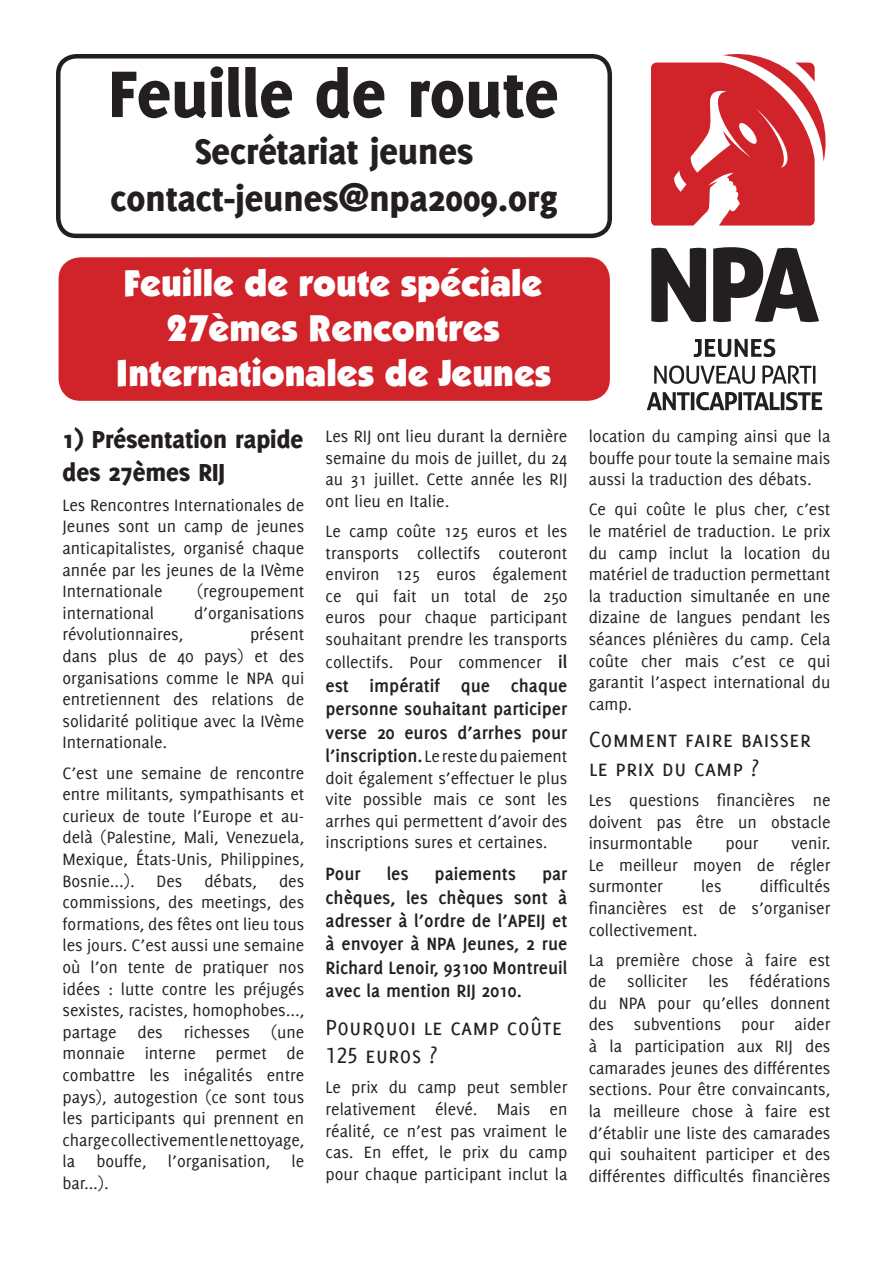
<style>
.page{position:relative;width:893px;height:1263px;background:#fff}
.page>*{position:absolute;margin:0;border:0;box-sizing:border-box;transform-origin:0 0}
.t1{font:800 72px "Delicious";color:#231f20}
.t2{font:800 39px "Delicious";color:#231f20}
.t3{font:900 37.5px/45px "Itc Kabel";color:#fff;text-align:center}
.t4{font:800 27px/32.4px "Delicious";color:#231f20}
.t5{font:24px/28.8px "Delicious Small Caps";color:#231f20}
.t6{font:700 19.5px/23.4px "Delicious";color:#231f20;text-align:justify}
.t7{font:18px/21.6px "Delicious";color:#231f20;text-align:justify}
.s1{font-weight:700;font-size:19.5px}
</style>
<div class="page">
<div style="left:59px;top:258px;width:550px;height:142px;background:#d1232a;border-radius:21px"></div>
<div style="left:59px;top:257px;width:551px;height:144px;border:2px solid #d1232a;border-radius:21px"></div>
<div style="left:56px;top:54px;width:556px;height:184px;border:4px solid #231f20;border-radius:18px"></div>
<svg style="left:651px;top:54px;width:175px;height:172px"></svg>
<svg style="left:651px;top:248px;width:55px;height:74px"></svg>
<svg style="left:713px;top:247px;width:106px;height:75px"></svg>
<svg style="left:694px;top:339px;width:81px;height:18px"></svg>
<svg style="left:654px;top:365px;width:101px;height:19px"></svg>
<svg style="left:762px;top:365px;width:53px;height:19px"></svg>
<svg style="left:647px;top:392px;width:175px;height:18px"></svg>
<p class="t1" style="left:108px;top:52px;width:451px">Feuille de route</p>
<p class="t2" style="left:195px;top:129px;width:280px">Secrétariat jeunes</p>
<p class="t2" style="left:110px;top:175px;width:448px">contact-jeunes@npa2009.org</p>
<p class="t3" style="left:124px;top:260px;width:420px">Feuille de route spéciale</p>
<p class="t3" style="left:116px;top:305px;width:437px">27èmes Rencontres<br>Internationales de Jeunes</p>
<p class="t4" style="left:63px;top:423px;width:242px">1) Présentation rapide des 27èmes RIJ</p>
<p class="t7" style="left:63px;top:494px;width:243px">Les Rencontres Internationales de Jeunes sont un camp de jeunes anticapitalistes, organisé chaque année par les jeunes de la IVème Internationale</p>
<p class="t7" style="left:197px;top:580px;width:109px">(regroupement</p>
<p class="t7" style="left:63px;top:602px;width:93px">international</p>
<p class="t7" style="left:194px;top:602px;width:112px">d’organisations</p>
<p class="t7" style="left:63px;top:623px;width:122px">révolutionnaires,</p>
<p class="t7" style="left:63px;top:623px;width:243px;text-indent:187px">présent dans plus de 40 pays) et des organisations comme le NPA qui entretiennent des relations de solidarité politique avec la IVème Internationale.</p>
<p class="t7" style="left:63px;top:762px;width:243px">C’est une semaine de rencontre entre militants, sympathisants et curieux de toute l’Europe et au&shy;delà (Palestine, Mali, Venezuela, Mexique, États-Unis, Philippines, Bosnie...). Des débats, des commissions, des meetings, des formations, des fêtes ont lieu tous les jours. C’est aussi une semaine où l’on tente de pratiquer nos idées : lutte contre les préjugés sexistes, racistes, homophobes..., partage des richesses (une monnaie interne permet de combattre les inégalités entre pays), autogestion (ce sont tous les participants qui prennent en charge collectivement le nettoyage, la bouffe, l’organisation, le bar...).</p>
<p class="t7" style="left:326px;top:425px;width:243px">Les RIJ ont lieu durant la dernière semaine du mois de juillet, du 24 au 31 juillet. Cette année les RIJ ont lieu en Italie.</p>
<p class="t7" style="left:326px;top:520px;width:243px">Le camp coûte 125 euros et les transports collectifs couteront environ 125 euros également ce qui fait un total de 250 euros pour chaque participant souhaitant prendre les transports</p>
<p class="t7" style="left:326px;top:651px;width:243px">collectifs. Pour commencer <span class="s1">il</span></p>
<p class="t6" style="left:326px;top:673px;width:243px">est impératif que chaque personne souhaitant participer verse 20 euros d’arrhes pour</p>
<p class="t7" style="left:326px;top:745px;width:243px"><span class="s1">l’inscription.</span> Le reste du paiement doit également s’effectuer le plus vite possible mais ce sont les arrhes qui permettent d’avoir des inscriptions sures et certaines.</p>
<p class="t6" style="left:326px;top:862px;width:37px">Pour</p>
<p class="t6" style="left:387px;top:862px;width:23px">les</p>
<p class="t6" style="left:435px;top:862px;width:83px">paiements</p>
<p class="t6" style="left:326px;top:862px;width:243px;text-indent:216px">par chèques, les chèques sont à adresser à l’ordre de l’APEIJ et à envoyer à NPA Jeunes, 2 rue Richard Lenoir, 93100 Montreuil avec la mention RIJ 2010.</p>
<p class="t5" style="left:326px;top:1012px;width:238px">Pourquoi le camp coûte<br>125 euros ?</p>
<p class="t7" style="left:326px;top:1076px;width:243px">Le prix du camp peut sembler relativement élevé. Mais en réalité, ce n’est pas vraiment le cas. En effet, le prix du camp pour chaque participant inclut la</p>
<p class="t7" style="left:589px;top:425px;width:243px">location du camping ainsi que la bouffe pour toute la semaine mais aussi la traduction des débats.</p>
<p class="t7" style="left:589px;top:498px;width:243px">Ce qui coûte le plus cher, c’est le matériel de traduction. Le prix du camp inclut la location du matériel de traduction permettant la traduction simultanée en une dizaine de langues pendant les séances plénières du camp. Cela coûte cher mais c’est ce qui garantit l’aspect international du camp.</p>
<p class="t5" style="left:589px;top:724px;width:224px">Comment faire baisser le prix du camp ?</p>
<p class="t7" style="left:589px;top:789px;width:243px">Les questions financières ne doivent pas être un obstacle insurmontable</p>
<p class="t7" style="left:589px;top:832px;width:243px;text-indent:203px">venir.<br>Le meilleur moyen de régler surmonter</p>
<p class="t7" style="left:725px;top:832px;width:35px">pour</p>
<p class="t7" style="left:589px;top:875px;width:243px;text-indent:171px">difficultés financières est de s’organiser collectivement.</p>
<p class="t7" style="left:589px;top:949px;width:243px">La première chose à faire est de solliciter les fédérations du NPA pour qu’elles donnent des subventions pour aider à la participation aux RIJ des camarades jeunes des différentes sections. Pour être convaincants, la meilleure chose à faire est d’établir une liste des camarades qui souhaitent participer et des différentes difficultés financières</p>
<p class="t7" style="left:701px;top:875px;width:22px">les</p>
</div>
